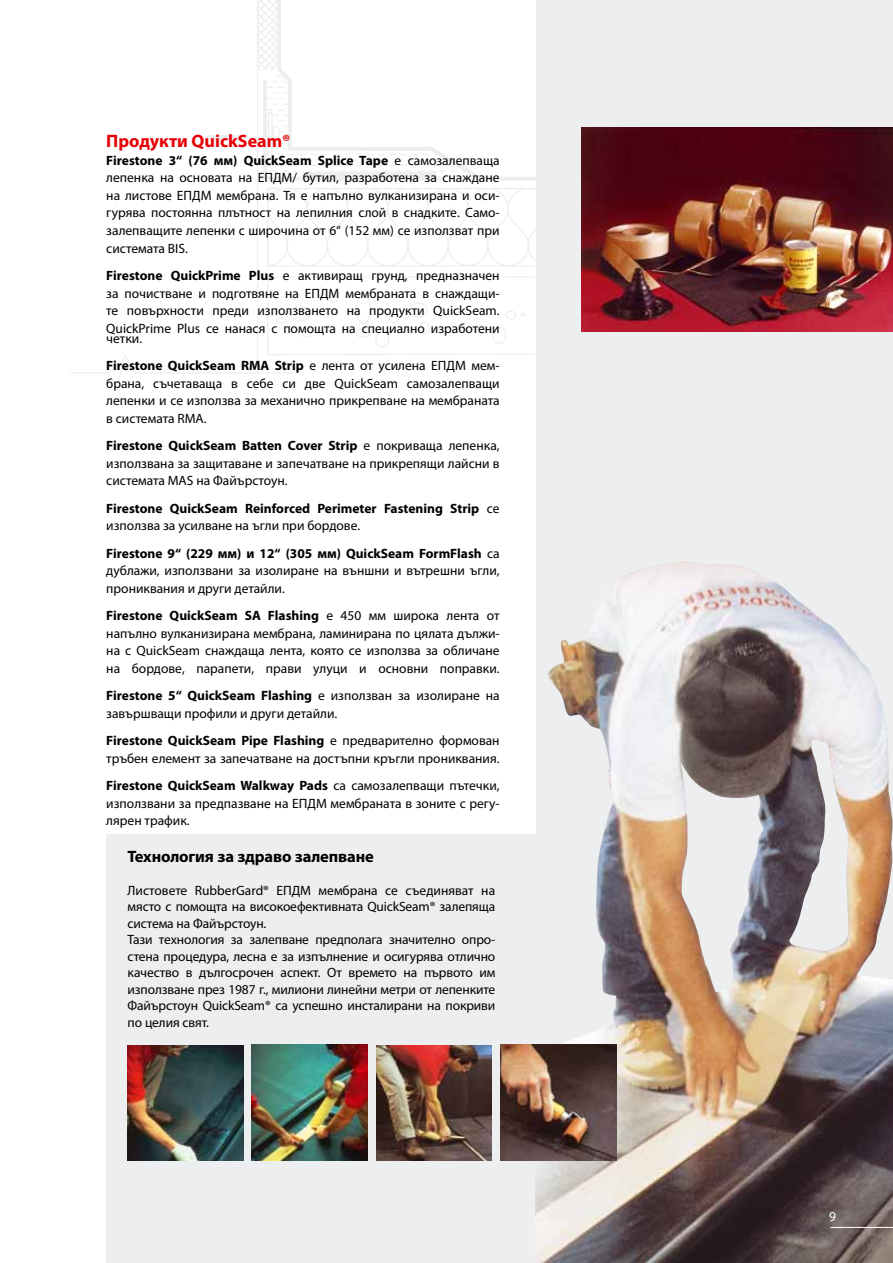
<style>
.page{position:relative;width:893px;height:1263px;background:#fff}
.page>*{position:absolute;margin:0;border:0;box-sizing:border-box;transform-origin:0 0}
.t1{font:700 18px "Myriad Pro";color:#e60005}
.t2{font:700 16.5px "Myriad Pro";letter-spacing:-.01em;color:#000}
.t3{font:13.5px/17.5px "Myriad Pro";letter-spacing:-.005em;color:#000;text-align:justify}
.t4{font:700 13.5px/17.5px "Myriad Pro";color:#000}
.t5{font:13.5px "Myriad Pro";color:#fff}
.s1{font-weight:700}
.s2{font-weight:400}
</style>
<div class="page">
<div style="left:106px;top:834px;width:444px;height:429px;background:#edeeef"></div>
<div style="left:537px;top:0;width:356px;height:1261px;background:#edeeef"></div>
<img style="left:535px;top:561px;width:358px;height:702px">
<img style="left:71px;top:0;width:645px;height:413px">
<img style="left:581px;top:128px;width:312px;height:204px">
<img style="left:128px;top:1045px;width:115px;height:116px">
<img style="left:252px;top:1045px;width:116px;height:115px">
<img style="left:376px;top:1045px;width:116px;height:116px">
<img style="left:500px;top:1045px;width:116px;height:115px">
<hr style="left:830px;top:1227px;width:63px;height:1px;background:#fff">
<h1 class="t1" style="left:106px;top:131px;width:186px">Продукти QuickSeam®</h1>
<p class="t3" style="left:106px;top:152px;width:395px"><span class="s1">Firestone 3“ (76 мм) QuickSeam Splice Tape</span> е самозалепваща лепенка на основата на ЕПДМ/ бутил, разработена за снаждане на листове ЕПДМ мембрана. Тя е напълно вулканизирана и оси&shy;гурява постоянна плътност на лепилния слой в снадките. Само&shy;залепващите лепенки с широчина от 6“ (152 мм) се използват при системата BIS.</p>
<p class="t3" style="left:106px;top:267px;width:395px"><span class="s1">Firestone QuickPrime Plus</span> е активиращ грунд, предназначен за почистване и подготвяне на ЕПДМ мембраната в снаждащи&shy;те повърхности преди използването на продукти QuickSeam.<br>QuickPrime Plus се нанася с помощта на специално изработени</p>
<p class="t3" style="left:106px;top:325px;width:395px;line-height:27.5px">четки.<br><span class="s1">Firestone QuickSeam RMA Strip</span> е лента от усилена ЕПДМ мем-</p>
<p class="t3" style="left:106px;top:375px;width:395px">брана, съчетаваща в себе си две QuickSeam самозалепващи лепенки и се използва за механично прикрепване на мембраната в системата RMA.</p>
<p class="t3" style="left:106px;top:437px;width:395px"><span class="s1">Firestone QuickSeam Batten Cover Strip</span> е покриваща лепенка, използвана за защитаване и запечатване на прикрепящи лайсни в системата MAS на Файърстоун.</p>
<p class="t4" style="left:106px;top:499px;width:395px">Firestone QuickSeam Reinforced Perimeter Fastening Strip <span class="s2">се използва за усилване на ъгли при бордове.</span></p>
<p class="t3" style="left:106px;top:545px;width:395px"><span class="s1">Firestone 9“ (229 мм) и 12“ (305 мм) QuickSeam FormFlash</span> са дублажи, използвани за изолиране на външни и вътрешни ъгли, прониквания и други детайли.</p>
<p class="t3" style="left:106px;top:607px;width:395px"><span class="s1">Firestone QuickSeam SA Flashing</span> e 450 мм широка лента от напълно вулканизирана мембрана, ламинирана по цялата дължи&shy;на с QuickSeam снаждаща лента, която се използва за обличане на бордове, парапети, прави улуци и основни поправки.</p>
<p class="t3" style="left:106px;top:687px;width:395px"><span class="s1">Firestone 5“ QuickSeam Flashing</span> е използван за изолиране на завършващи профили и други детайли.</p>
<p class="t3" style="left:106px;top:732px;width:395px"><span class="s1">Firestone QuickSeam Pipe Flashing</span> е предварително формован тръбен елемент за запечатване на достъпни кръгли прониквания.</p>
<p class="t3" style="left:106px;top:777px;width:395px"><span class="s1">Firestone QuickSeam Walkway Pads</span> са самозалепващи пътечки, използвани за предпазване на ЕПДМ мембраната в зоните с регу&shy;лярен трафик.</p>
<p class="t2" style="left:128px;top:847px;width:248px">Технология за здраво залепване</p>
<p class="t3" style="left:128px;top:882px;width:369px;line-height:16.5px;text-align:left">Листовете RubberGard® ЕПДМ мембрана се съединяват на място с помощта на високоефективната QuickSeam® залепяща система на Файърстоун.<br>Тази технология за залепване предполага значително опро&shy;стена процедура, лесна е за изпълнение и осигурява отлично качество в дългосрочен аспект. От времето на първото им използване през 1987 г., милиони линейни метри от лепенките Файърстоун QuickSeam® са успешно инсталирани на покриви по целия свят.</p>
<p class="t5" style="left:829px;top:1209px;width:8px">9</p>
</div>
